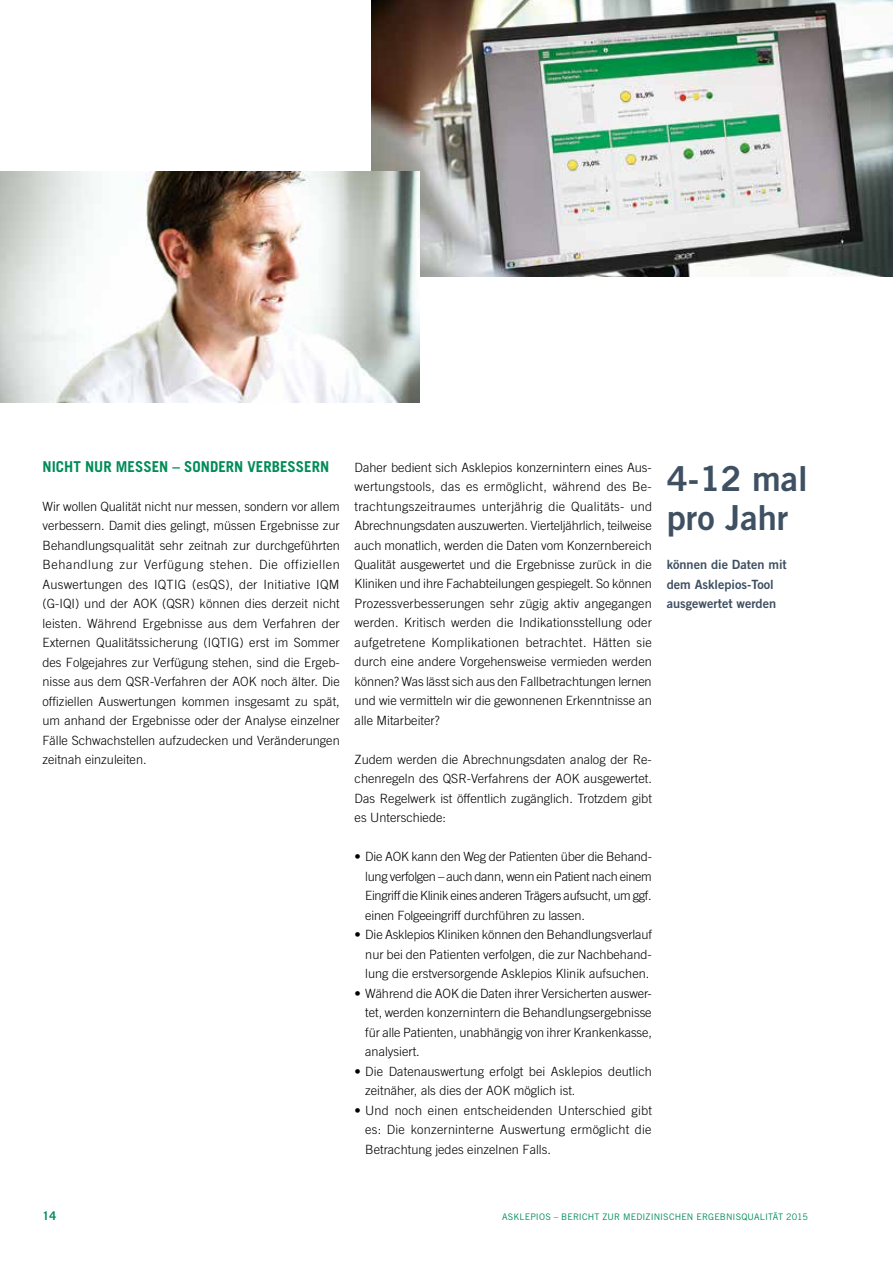
<style>
.page{position:relative;width:893px;height:1263px;background:#fff}
.page>*{position:absolute;margin:0;border:0;box-sizing:border-box;transform-origin:0 0}
.t1{font:34.5px/39px "Trade Gothic LT Std Bd 2";color:#3f5063}
.t2{font:700 15px "Trade Gothic LT Std";color:#008c57}
.t3{font:300 12.75px/19.5px "Trade Gothic LT Std";color:#000;text-align:justify}
.t4{font:12.75px/19.5px "Trade Gothic LT Std Bd 2";color:#3f5063}
.t5{font:700 12px "Trade Gothic LT Std";color:#008c57}
.t6{font:9px "Trade Gothic LT Std";letter-spacing:.015em;color:#008c57}
</style>
<div class="page">
<img style="left:371px;top:0;width:522px;height:277px">
<img style="left:0;top:171px;width:420px;height:232px">
<p class="t2" style="left:43px;top:457px;width:288px">NICHT NUR MESSEN – SONDERN VERBESSERN</p>
<p class="t3" style="left:43px;top:496px;width:299px">Wir wollen Qualität nicht nur messen, sondern vor allem verbessern. Damit dies gelingt, müssen Ergebnisse zur Behandlungsqualität sehr zeitnah zur durchgeführten Behandlung zur Verfügung stehen. Die offiziellen Auswertungen des IQTIG (esQS), der Initiative IQM (G-IQI) und der AOK (QSR) können dies derzeit nicht leisten. Während Ergebnisse aus dem Verfahren der Externen Qualitätssicherung (IQTIG) erst im Sommer des Folgejahres zur Verfügung stehen, sind die Ergeb&shy;nisse aus dem QSR-Verfahren der AOK noch älter. Die offiziellen Auswertungen kommen insgesamt zu spät, um anhand der Ergebnisse oder der Analyse einzelner Fälle Schwachstellen aufzudecken und Veränderungen zeitnah einzuleiten.</p>
<p class="t3" style="left:355px;top:457px;width:299px">Daher bedient sich Asklepios konzernintern eines Aus&shy;wertungstools, das es ermöglicht, während des Be&shy;trachtungszeitraumes unterjährig die Qualitäts- und Abrechnungsdaten auszuwerten. Vierteljährlich, teilweise auch monatlich, werden die Daten vom Konzernbereich Qualität ausgewertet und die Ergebnisse zurück in die Kliniken und ihre Fachabteilungen gespiegelt. So können Prozessverbesserungen sehr zügig aktiv angegangen werden. Kritisch werden die Indikationsstellung oder aufgetretene Komplikationen betrachtet. Hätten sie durch eine andere Vorgehensweise vermieden werden können? Was lässt sich aus den Fallbetrachtungen lernen und wie vermitteln wir die gewonnenen Erkenntnisse an alle Mitarbeiter?</p>
<p class="t3" style="left:355px;top:749px;width:299px">Zudem werden die Abrechnungsdaten analog der Re&shy;chenregeln des QSR-Verfahrens der AOK ausgewertet.<br>Das Regelwerk ist öffentlich zugänglich. Trotzdem gibt es Unterschiede:</p>
<p class="t3" style="left:365px;top:847px;width:288px;text-indent:-11px">• Die AOK kann den Weg der Patienten über die Behand&shy;lung verfolgen – auch dann, wenn ein Patient nach einem Eingriff die Klinik eines anderen Trägers aufsucht, um ggf. einen Folgeeingriff durchführen zu lassen.</p>
<p class="t3" style="left:365px;top:925px;width:288px;text-indent:-11px">• Die Asklepios Kliniken können den Behandlungsverlauf nur bei den Patienten verfolgen, die zur Nachbehand&shy;lung die erstversorgende Asklepios Klinik aufsuchen.</p>
<p class="t3" style="left:365px;top:983px;width:288px;text-indent:-11px">• Während die AOK die Daten ihrer Versicherten auswer&shy;tet, werden konzernintern die Behandlungsergebnisse für alle Patienten, unabhängig von ihrer Krankenkasse, analysiert.</p>
<p class="t3" style="left:365px;top:1061px;width:288px;text-indent:-11px">• Die Datenauswertung erfolgt bei Asklepios deutlich zeitnäher, als dies der AOK möglich ist.</p>
<p class="t3" style="left:365px;top:1100px;width:288px;text-indent:-11px">• Und noch einen entscheidenden Unterschied gibt es: Die konzerninterne Auswertung ermöglicht die Betrachtung jedes einzelnen Falls.</p>
<h1 class="t1" style="left:667px;top:459px;width:142px">4-12 mal pro Jahr</h1>
<p class="t4" style="left:667px;top:555px;width:122px">können die Daten mit dem Asklepios-Tool ausgewertet werden</p>
<p class="t5" style="left:43px;top:1209px;width:15px">14</p>
<p class="t6" style="left:502px;top:1212px;width:307px">ASKLEPIOS – BERICHT ZUR MEDIZINISCHEN ERGEBNISQUALITÄT 2015</p>
</div>
